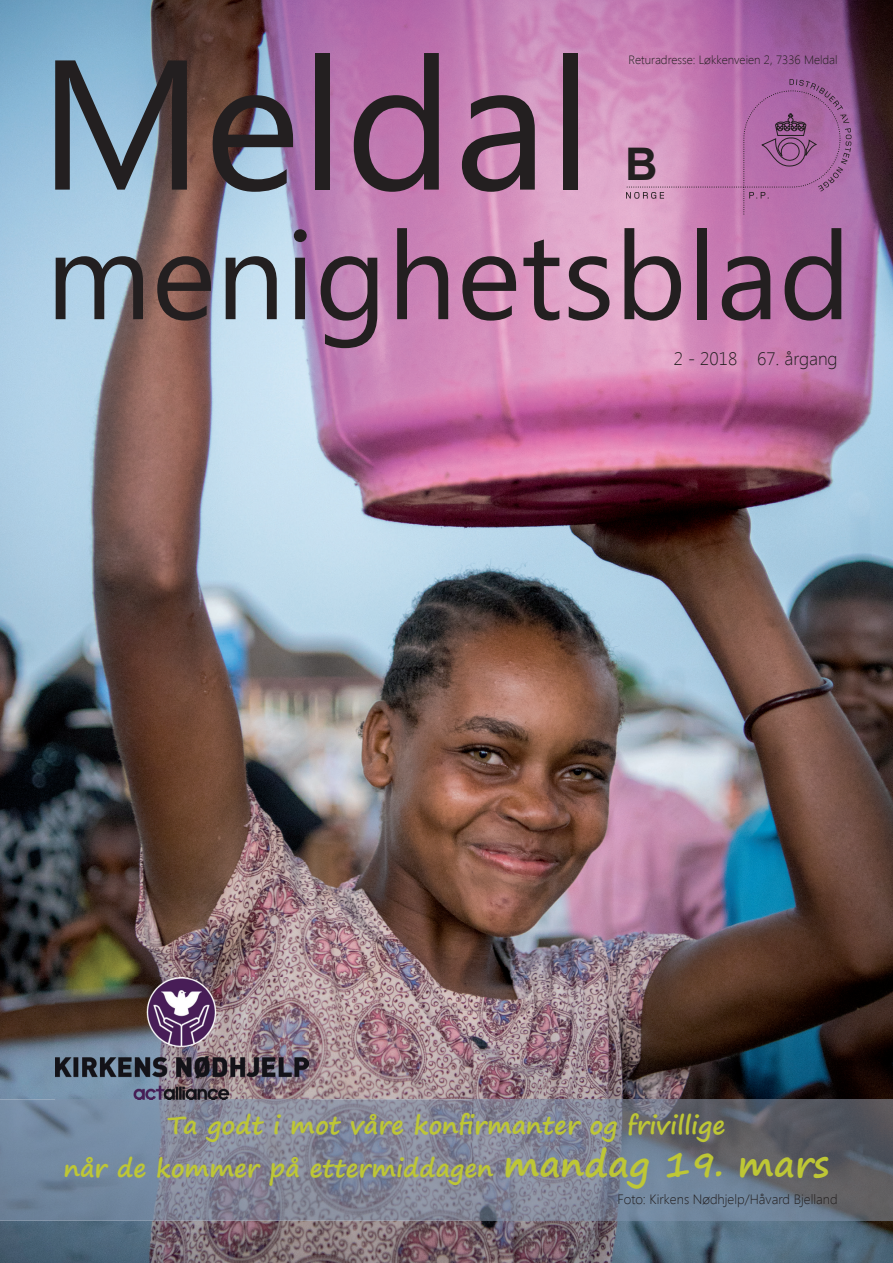
<style>
.page{position:relative;width:893px;height:1263px;background:#fff}
.page>*{position:absolute;margin:0;border:0;box-sizing:border-box;transform-origin:0 0}
.t1{font:184.5px "Segoe UI";color:#231f20}
.t2{font:123px "Segoe UI";color:#231f20}
.t3{font:700 45px "Arial";color:#231f20}
.t4{font:700 24.75px/43.2px "Segoe Print";color:#bec735;text-align:center}
.t5{font:300 18px "Segoe UI";color:#231f20}
.t6{font:300 13.5px "Segoe UI";color:#231f20}
.t7{font:300 12px "Segoe UI";color:#231f20}
.s1{font-size:36px}
</style>
<div class="page">
<img style="left:0;top:0;width:893px;height:1263px">
<svg style="left:625px;top:79px;width:226px;height:136px;background:#bb78ad"></svg>
<img style="left:0;top:1099px;width:893px;height:122px">
<img style="left:55px;top:978px;width:253px;height:121px">
<img style="left:55px;top:1099px;width:253px;height:1px">
<h1 class="t1" style="left:38px;top:-4px;width:556px">Meldal</h1>
<p class="t7" style="left:628px;top:51px;width:211px">Returadresse: Løkkenveien 2, 7336 Meldal</p>
<h3 class="t3" style="left:625px;top:134px;width:34px">B</h3>
<h2 class="t2" style="left:46px;top:190px;width:807px">menighetsblad</h2>
<p class="t5" style="left:674px;top:346px;width:165px">2 - 2018 67. årgang</p>
<p class="t4" style="left:64px;top:1103px;width:767px">Ta godt i mot våre konfirmanter og frivillige<br>når de kommer på ettermiddagen <span class="s1">mandag 19. mars</span></p>
<p class="t6" style="left:617px;top:1189px;width:222px">Foto: Kirkens Nødhjelp/Håvard Bjelland</p>
</div>
